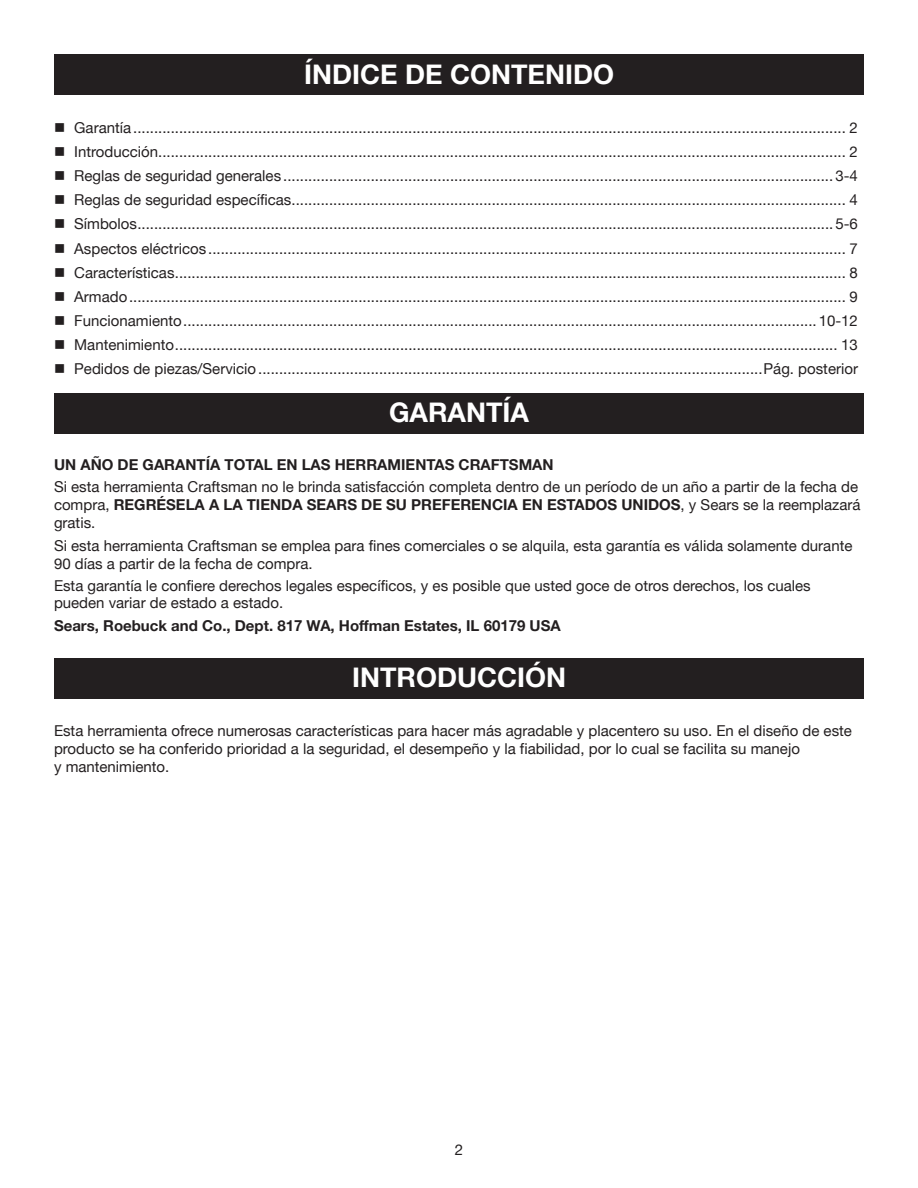
<style>
.page{position:relative;width:918px;height:1188px;background:#fff}
.page>*{position:absolute;margin:0;border:0;box-sizing:border-box;transform-origin:0 0}
.t1{font:700 27px "Helvetica Neue";color:#fff}
.t2{font:15px/18px "Helvetica Neue";color:#231f20}
.t3{font:700 15px "Helvetica Neue";color:#231f20}
.s1{font-weight:700}
</style>
<div class="page">
<div style="left:54px;top:658px;width:810px;height:41px;background:#231f20"></div>
<div style="left:54px;top:54px;width:810px;height:40px;background:#231f20"></div>
<div style="left:54px;top:393px;width:810px;height:41px;background:#231f20"></div>
<h1 class="t1" style="left:304px;top:58px;width:311px">ÍNDICE DE CONTENIDO</h1>
<p class="t2" style="left:54px;top:119px;width:805px">■ Garantía........................................................................................................................................................................... 2</p>
<p class="t2" style="left:54px;top:143px;width:805px">■ Introducción..................................................................................................................................................................... 2</p>
<p class="t2" style="left:54px;top:167px;width:805px">■ Reglas de seguridad generales .................................................................................................................................... 3-4</p>
<p class="t2" style="left:54px;top:191px;width:805px">■ Reglas de seguridad específicas..................................................................................................................................... 4</p>
<p class="t2" style="left:54px;top:215px;width:805px">■ Símbolos.......................................................................................................................................................................5-6</p>
<p class="t2" style="left:54px;top:239px;width:805px">■ Aspectos eléctricos ......................................................................................................................................................... 7</p>
<p class="t2" style="left:54px;top:263px;width:805px">■ Características................................................................................................................................................................. 8</p>
<p class="t2" style="left:54px;top:287px;width:805px">■ Armado............................................................................................................................................................................ 9</p>
<p class="t2" style="left:54px;top:311px;width:805px">■ Funcionamiento........................................................................................................................................................10-12</p>
<p class="t2" style="left:54px;top:335px;width:805px">■ Mantenimiento............................................................................................................................................................... 13</p>
<p class="t2" style="left:54px;top:359px;width:806px">■ Pedidos de piezas/Servicio.........................................................................................................................Pág. posterior</p>
<h1 class="t1" style="left:389px;top:396px;width:141px">GARANTÍA</h1>
<p class="t3" style="left:54px;top:455px;width:501px">UN AÑO DE GARANTÍA TOTAL EN LAS HERRAMIENTAS CRAFTSMAN</p>
<p class="t2" style="left:54px;top:478px;width:808px">Si esta herramienta Craftsman no le brinda satisfacción completa dentro de un período de un año a partir de la fecha de compra, <span class="s1">REGRÉSELA A LA TIENDA SEARS DE SU PREFERENCIA EN ESTADOS UNIDOS</span>, y Sears se la reemplazará gratis.</p>
<p class="t2" style="left:54px;top:536px;width:800px">Si esta herramienta Craftsman se emplea para fines comerciales o se alquila, esta garantía es válida solamente durante<br>90 días a partir de la fecha de compra.</p>
<p class="t2" style="left:54px;top:578px;width:758px;line-height:16.5px">Esta garantía le confiere derechos legales específicos, y es posible que usted goce de otros derechos, los cuales pueden variar de estado a estado.</p>
<p class="t3" style="left:54px;top:617px;width:508px">Sears, Roebuck and Co., Dept. 817 WA, Hoffman Estates, IL 60179 USA</p>
<h1 class="t1" style="left:352px;top:661px;width:215px">INTRODUCCIÓN</h1>
<p class="t2" style="left:54px;top:722px;width:799px">Esta herramienta ofrece numerosas características para hacer más agradable y placentero su uso. En el diseño de este producto se ha conferido prioridad a la seguridad, el desempeño y la fiabilidad, por lo cual se facilita su manejo<br>y mantenimiento.</p>
<p class="t2" style="left:455px;top:1141px;width:10px">2</p>
</div>
